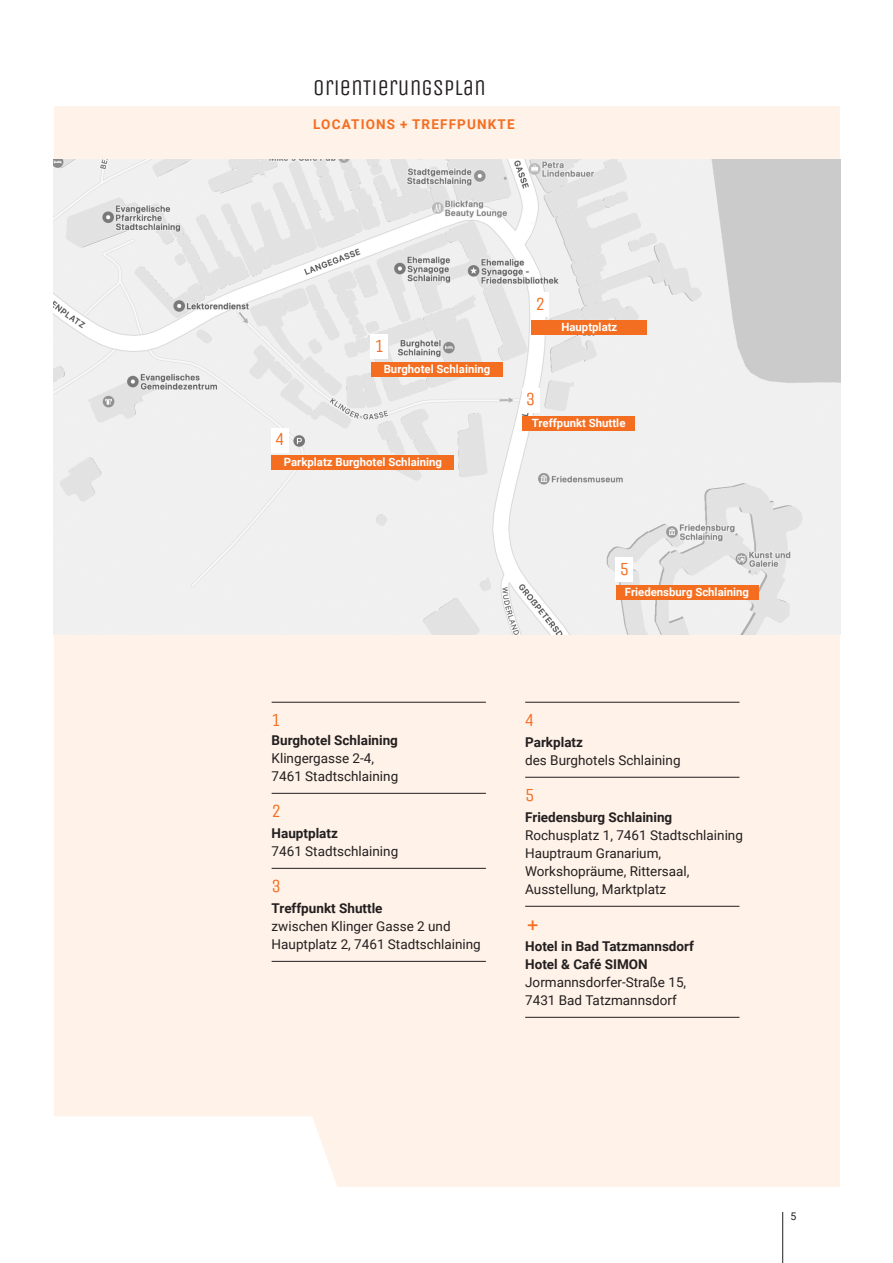
<style>
.page{position:relative;width:893px;height:1263px;background:#fff}
.page>*{position:absolute;margin:0;border:0;box-sizing:border-box;transform-origin:0 0}
.t1{font:30px "Unica One";color:#f36e21}
.t2{font:22.5px "Unica One";color:#231f20}
.t3{font:18.6px "Unica One";color:#f36e21}
.t4{font:13.5px/18px "Roboto";color:#231f20}
.t5{font:700 13.5px/18px "Roboto";color:#231f20}
.t6{font:700 13.5px "Roboto";letter-spacing:.085em;color:#f36e21}
.t7{font:700 11.4px "Roboto";color:#fff}
.t8{font:10.5px "Roboto";color:#231f20}
</style>
<div class="page">
<hr style="left:782px;top:1212px;width:1px;height:51px;background:#231f20">
<div style="left:54px;top:106px;width:786px;height:1081px;background:#fff2e8"></div>
<img style="left:54px;top:160px;width:786px;height:474px">
<div style="left:371px;top:362px;width:132px;height:15px;background:#f36e21"></div>
<div style="left:616px;top:585px;width:142px;height:15px;background:#f36e21"></div>
<div style="left:272px;top:455px;width:182px;height:15px;background:#f36e21"></div>
<div style="left:522px;top:416px;width:113px;height:14px;background:#f36e21"></div>
<div style="left:532px;top:320px;width:115px;height:15px;background:#f36e21"></div>
<hr style="left:272px;top:702px;width:214px;height:1px;background:#231f20">
<hr style="left:272px;top:793px;width:214px;height:1px;background:#231f20">
<hr style="left:272px;top:868px;width:214px;height:1px;background:#231f20">
<hr style="left:272px;top:961px;width:214px;height:1px;background:#231f20">
<hr style="left:525px;top:702px;width:214px;height:1px;background:#231f20">
<hr style="left:525px;top:777px;width:214px;height:1px;background:#231f20">
<hr style="left:525px;top:906px;width:214px;height:1px;background:#231f20">
<hr style="left:525px;top:1017px;width:214px;height:1px;background:#231f20">
<div style="left:532px;top:293px;width:17px;height:24px;background:#fff"></div>
<div style="left:371px;top:335px;width:17px;height:24px;background:#fff"></div>
<div style="left:616px;top:558px;width:17px;height:24px;background:#fff"></div>
<div style="left:522px;top:388px;width:17px;height:24px;background:#fff"></div>
<div style="left:272px;top:428px;width:17px;height:24px;background:#fff"></div>
<h2 class="t2" style="left:313px;top:74px;width:174px">ORIENTIERUNGSPLAN</h2>
<p class="t6" style="left:313px;top:114px;width:203px">LOCATIONS + TREFFPUNKTE</p>
<h3 class="t3" style="left:375px;top:335px;width:11px">1</h3>
<h3 class="t3" style="left:275px;top:428px;width:11px">4</h3>
<p class="t7" style="left:384px;top:361px;width:108px">Burghotel Schlaining</p>
<p class="t7" style="left:284px;top:454px;width:160px">Parkplatz Burghotel Schlaining</p>
<h3 class="t3" style="left:535px;top:293px;width:11px">2</h3>
<p class="t7" style="left:561px;top:319px;width:57px">Hauptplatz</p>
<h3 class="t3" style="left:526px;top:388px;width:11px">3</h3>
<p class="t7" style="left:532px;top:415px;width:95px">Treffpunkt Shuttle</p>
<h3 class="t3" style="left:620px;top:558px;width:11px">5</h3>
<p class="t7" style="left:625px;top:584px;width:126px">Friedensburg Schlaining</p>
<h3 class="t3" style="left:272px;top:708px;width:11px">1</h3>
<p class="t5" style="left:272px;top:730px;width:128px">Burghotel Schlaining</p>
<p class="t4" style="left:272px;top:748px;width:128px">Klingergasse 2-4,<br>7461 Stadtschlaining</p>
<h3 class="t3" style="left:272px;top:800px;width:11px">2</h3>
<p class="t5" style="left:272px;top:823px;width:68px">Hauptplatz</p>
<p class="t4" style="left:272px;top:841px;width:128px">7461 Stadtschlaining</p>
<h3 class="t3" style="left:272px;top:875px;width:11px">3</h3>
<p class="t5" style="left:272px;top:898px;width:112px">Treffpunkt Shuttle</p>
<p class="t4" style="left:272px;top:916px;width:211px">zwischen Klinger Gasse 2 und<br>Hauptplatz 2, 7461 Stadtschlaining</p>
<h3 class="t3" style="left:525px;top:708px;width:11px">4</h3>
<p class="t5" style="left:525px;top:732px;width:59px">Parkplatz</p>
<p class="t4" style="left:525px;top:750px;width:157px">des Burghotels Schlaining</p>
<h3 class="t3" style="left:525px;top:784px;width:11px">5</h3>
<p class="t5" style="left:525px;top:807px;width:149px">Friedensburg Schlaining</p>
<p class="t4" style="left:525px;top:825px;width:219px">Rochusplatz 1, 7461 Stadtschlaining<br>Hauptraum Granarium,<br>Workshopräume, Rittersaal,<br>Ausstellung, Marktplatz</p>
<h1 class="t1" style="left:525px;top:908px;width:17px">+</h1>
<p class="t5" style="left:525px;top:936px;width:170px">Hotel in Bad Tatzmannsdorf<br>Hotel &amp; Café SIMON</p>
<p class="t4" style="left:525px;top:972px;width:163px">Jormannsdorfer-Straße 15,<br>7431 Bad Tatzmannsdorf</p>
<p class="t8" style="left:790px;top:1209px;width:7px">5</p>
</div>
